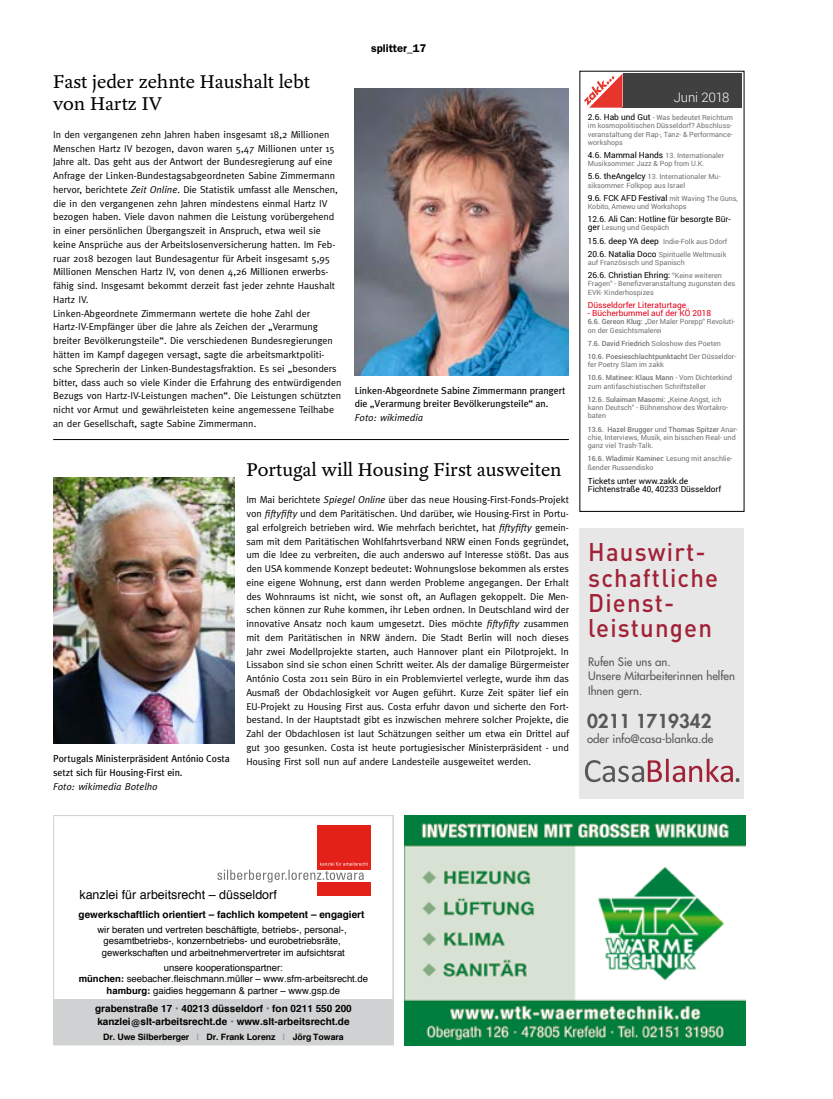
<style>
.page{position:relative;width:833px;height:1099px;background:#fff}
.page>*{position:absolute;margin:0;border:0;box-sizing:border-box;transform-origin:0 0}
.t1{font:500 25.25px/25.2px "DIN";letter-spacing:.05em;color:#a12236;scale:.95 1}
.Kulturtip_Headline{font:20px/22.5px "Yoga OT";color:#000}
.t2{font:800 18.75px "Futura";color:#58585a}
.t3{font:300 13.12px "Roboto";letter-spacing:-.015em;color:#fff}
.t4{font:12.5px "Helvetica";color:#000}
.t5{font:11.38px/14.2px "Futura";color:#58585a}
.Rubrik_rechts{font:600 11.25px "Franklin Gothic";color:#000}
.Kulturtip_Headline-2{font:10px/13.8px "Meta";color:#000}
.Kulturtip_Zeit_Ort{font:10px/13.8px "Meta";color:#000}
.t6{font:700 10px/13.6px "Helvetica";color:#000}
.Kulturtip_Zeit_Ort-2{font:italic 10px "Meta";color:#000}
.t7{font:9.5px/11.4px "Helvetica";color:#000;text-align:center}
.t8{font:700 8.75px "Helvetica";color:#000}
.t9{font:8.38px/8.4px "Roboto";color:#000}
.t10{font:8.38px "Roboto";color:#e2001a}
.t11{font:7.12px/8.4px "Roboto";color:#707172}
.t12{font:500 7.12px/13.1px "Roboto";color:#707172}
.s1{font-style:italic}
.s2{font-size:8.38px;color:#000}
.s3{font-size:7.12px;color:#707172}
.s4{font-weight:500}
.s5{font-weight:400}
.s6{font-weight:700}
.s7{color:#707172}
.s8{color:#9c9e9f}
</style>
<div class="page">
<div style="left:622px;top:74px;width:120px;height:34px;background:#404040"></div>
<svg style="left:584px;top:74px;width:38px;height:34px"></svg>
<div style="left:579px;top:528px;width:165px;height:270px;background:#e7e7e8"></div>
<svg style="left:585px;top:758px;width:154px;height:24px"></svg>
<hr style="left:53px;top:439px;width:516px;height:1px;background:#000">
<svg style="left:55px;top:825px;width:337px;height:218px"></svg>
<div style="left:317px;top:825px;width:53px;height:45px;background:#e32119"></div>
<div style="left:317px;top:882px;width:53px;height:13px;background:#e32119"></div>
<svg style="left:217px;top:862px;width:151px;height:20px"></svg>
<div style="left:53px;top:815px;width:341px;height:230px;border:1px solid #cfd2d3"></div>
<img style="left:405px;top:815px;width:340px;height:230px">
<img style="left:53px;top:477px;width:182px;height:266px">
<img style="left:354px;top:89px;width:215px;height:287px">
<p class="Kulturtip_Headline" style="left:53px;top:71px;width:258px">Fast jeder zehnte Haushalt lebt von Hartz IV</p>
<p class="Kulturtip_Headline-2" style="left:53px;top:127px;width:286px">In den vergangenen zehn Jahren haben insgesamt 18,2 Millionen Menschen Hartz IV bezogen, davon waren 5,47 Millionen unter 15<br>Jahre alt. Das geht aus der Antwort der Bundesregierung auf eine Anfrage der Linken-Bundestagsabgeordneten Sabine Zimmermann hervor, berichtete <span class="s1">Zeit Online</span>. Die Statistik umfasst alle Menschen, die in den vergangenen zehn Jahren mindestens einmal Hartz IV bezogen haben. Viele davon nahmen die Leistung vorübergehend in einer persönlichen Übergangszeit in Anspruch, etwa weil sie keine Ansprüche aus der Arbeitslosenversicherung hatten. Im Feb&shy;ruar 2018 bezogen laut Bundesagentur für Arbeit insgesamt 5,95<br>Millionen Menschen Hartz IV, von denen 4,26 Millionen erwerbs&shy;fähig sind. Insgesamt bekommt derzeit fast jeder zehnte Haushalt Hartz IV.</p>
<p class="Kulturtip_Headline-2" style="left:53px;top:306px;width:290px">Linken-Abgeordnete Zimmermann wertete die hohe Zahl der Hartz-IV-Empfänger über die Jahre als Zeichen der „Verarmung breiter Bevölkerungsteile“. Die verschiedenen Bundesregierungen hätten im Kampf dagegen versagt, sagte die arbeitsmarktpoliti&shy;sche Sprecherin der Linken-Bundestagsfraktion. Es sei „besonders bitter, dass auch so viele Kinder die Erfahrung des entwürdigenden Bezugs von Hartz-IV-Leistungen machen“. Die Leistungen schützten nicht vor Armut und gewährleisteten keine angemessene Teilhabe an der Gesellschaft, sagte Sabine Zimmermann.</p>
<p class="Rubrik_rechts" style="left:371px;top:41px;width:57px">splitter_17</p>
<p class="Kulturtip_Zeit_Ort" style="left:355px;top:383px;width:212px">Linken-Abgeordnete Sabine Zimmermann prangert die „Verarmung breiter Bevölkerungsteile“ an.<br><span class="s1">Foto: wikimedia</span></p>
<p class="Kulturtip_Zeit_Ort" style="left:53px;top:751px;width:178px">Portugals Ministerpräsident António Costa setzt sich für Housing-First ein.</p>
<p class="Kulturtip_Zeit_Ort-2" style="left:53px;top:780px;width:106px">Foto: wikimedia Botelho</p>
<p class="Kulturtip_Headline" style="left:246px;top:458px;width:317px">Portugal will Housing First ausweiten</p>
<p class="Kulturtip_Headline-2" style="left:246px;top:493px;width:324px;text-align:justify">Im Mai berichtete <span class="s1">Spiegel Online</span> über das neue Housing-First-Fonds-Projekt von <span class="s1">fiftyfifty</span> und dem Paritätischen. Und darüber, wie Housing-First in Portu&shy;gal erfolgreich betrieben wird. Wie mehrfach berichtet, hat <span class="s1">fiftyfifty</span> gemein&shy;sam mit dem Paritätischen Wohlfahrtsverband NRW einen Fonds gegründet, um die Idee zu verbreiten, die auch anderswo auf Interesse stößt. Das aus den USA kommende Konzept bedeutet: Wohnungslose bekommen als erstes eine eigene Wohnung, erst dann werden Probleme angegangen. Der Erhalt des Wohnraums ist nicht, wie sonst oft, an Auflagen gekoppelt. Die Men&shy;schen können zur Ruhe kommen, ihr Leben ordnen. In Deutschland wird der innovative Ansatz noch kaum umgesetzt. Dies möchte <span class="s1">fiftyfifty</span> zusammen mit dem Paritätischen in NRW ändern. Die Stadt Berlin will noch dieses Jahr zwei Modellprojekte starten, auch Hannover plant ein Pilotprojekt. In Lissabon sind sie schon einen Schritt weiter. Als der damalige Bürgermeister António Costa 2011 sein Büro in ein Problemviertel verlegte, wurde ihm das Ausmaß der Obdachlosigkeit vor Augen geführt. Kurze Zeit später lief ein EU-Projekt zu Housing First aus. Costa erfuhr davon und sicherte den Fort&shy;bestand. In der Hauptstadt gibt es inzwischen mehrere solcher Projekte, die Zahl der Obdachlosen ist laut Schätzungen seither um etwa ein Drittel auf gut 300 gesunken. Costa ist heute portugiesischer Ministerpräsident - und Housing First soll nun auf andere Landesteile ausgeweitet werden.</p>
<h3 class="t3" style="left:674px;top:88px;width:57px">Juni 2018</h3>
<p class="t11" style="left:588px;top:113px;width:147px"><span class="s2">2.6. Hab und Gut</span> - Was bedeutet Reichtum im kosmopolitischen Düsseldorf? Abschluss&shy;veranstaltung der Rap-, Tanz- &amp; Performance&shy;workshops</p>
<p class="t11" style="left:588px;top:151px;width:138px"><span class="s2">4.6. Mammal Hands</span> 13. Internationaler<br>Musiksommer: Jazz &amp; Pop from U.K.</p>
<p class="t11" style="left:588px;top:172px;width:134px"><span class="s2">5.6. theAngelcy</span> 13. Internationaler Mu&shy;siksommer: Folkpop aus Israel</p>
<p class="t9" style="left:588px;top:193px;width:152px">9.6. FCK AFD Festival <span class="s3">mit Waving The Guns,</span></p>
<p class="t11" style="left:588px;top:202px;width:100px">Kobito, Amewu und Workshops</p>
<p class="t9" style="left:588px;top:215px;width:144px">12.6. Ali Can: Hotline für besorgte Bür-</p>
<p class="t11" style="left:588px;top:221px;width:141px;line-height:13.1px"><span class="s2">ger</span> Lesung und Gespäch<br><span class="s2">15.6. deep YA deep</span> Indie-Folk aus Ddorf<br><span class="s2">20.6. Natalia Doco</span> Spirituelle Weltmusik</p>
<p class="t11" style="left:588px;top:258px;width:98px">auf Französisch und Spanisch</p>
<p class="t9" style="left:588px;top:270px;width:136px">26.6. Christian Ehring: <span class="s3">“Keine weiteren</span></p>
<p class="t11" style="left:588px;top:279px;width:149px">Fragen“ - Benefizveranstaltung zugunsten des<br>EVK- Kinderhospizes</p>
<p class="t10" style="left:588px;top:299px;width:100px">Düsseldorfer Literaturtage</p>
<p class="t10" style="left:588px;top:307px;width:125px">- Bücherbummel auf der KÖ 2018</p>
<p class="t11" style="left:588px;top:317px;width:149px"><span class="s4">6.6. Gereon Klug:</span> „Der Maler Porepp“ Revoluti&shy;on der Gesichtsmalerei</p>
<p class="t12" style="left:588px;top:336px;width:150px">7.6. David Friedrich <span class="s5">Soloshow des Poeten<br></span>10.6. Poesieschlachtpunktacht <span class="s5">Der Düsseldor-</span></p>
<p class="t11" style="left:588px;top:358px;width:146px;line-height:13.1px">fer Poetry Slam im zakk<br><span class="s4">10.6. Matinee: Klaus Mann</span> - Vom Dichterkind</p>
<p class="t11" style="left:588px;top:379px;width:135px;line-height:13.1px">zum antifaschistischen Schriftsteller<br><span class="s4">12.6. Sulaiman Masomi:</span> „Keine Angst, ich</p>
<p class="t11" style="left:588px;top:403px;width:142px">kann Deutsch“ - Bühnenshow des Wortakro&shy;baten</p>
<p class="t11" style="left:588px;top:424px;width:151px"><span class="s4">13.6. Hazel Brugger</span> und <span class="s4">Thomas Spitzer</span> Anar&shy;chie, Interviews, Musik, ein bisschen Real- und ganz viel Trash-Talk.</p>
<p class="t11" style="left:588px;top:454px;width:146px"><span class="s4">16.6. Wladimir Kaminer:</span> Lesung mit anschlie&shy;ßender Russendisko</p>
<p class="t9" style="left:588px;top:476px;width:135px">Tickets unter www.zakk.de<br>Fichtenstraße 40, 40233 Düsseldorf</p>
<p class="t1" style="left:588px;top:538px;width:138px">Hauswirt&shy;schaftliche<br>Dienst - leistungen</p>
<p class="t5" style="left:588px;top:654px;width:148px">Rufen Sie uns an.<br>Unsere Mitarbeiterinnen helfen<br>Ihnen gern.</p>
<p class="t2" style="left:587px;top:708px;width:126px">0211 1719342</p>
<p class="t5" style="left:587px;top:732px;width:128px">oder info@casa-blanka.de</p>
<p class="t4" style="left:79px;top:884px;width:199px">kanzlei für arbeitsrecht – düsseldorf</p>
<p class="t6" style="left:79px;top:907px;width:287px">gewerkschaftlich orientiert – fachlich kompetent – engagiert</p>
<p class="t7" style="left:97px;top:924px;width:251px">wir beraten und vertreten beschäftigte, betriebs-, personal-, gesamtbetriebs-, konzernbetriebs- und eurobetriebsräte, gewerkschaften und arbeitnehmervertreter im aufsichtsrat</p>
<p class="t7" style="left:79px;top:962px;width:291px">unsere kooperationspartner:<br><span class="s6">münchen:</span> seebacher.fleischmann.müller – www.sfm-arbeitsrecht.de <span class="s6">hamburg:</span> gaidies heggemann &amp; partner – www.gsp.de</p>
<p class="t6" style="left:95px;top:1001px;width:258px">grabenstraße 17 <span class="s7">•</span> 40213 düsseldorf <span class="s7">•</span> fon 0211 550 200 kanzlei@slt-arbeitsrecht.de <span class="s7">•</span> www.slt-arbeitsrecht.de</p>
<p class="t8" style="left:103px;top:1029px;width:242px">Dr. Uwe Silberberger <span class="s8">|</span> Dr. Frank Lorenz <span class="s8">|</span> Jörg Towara</p>
</div>
